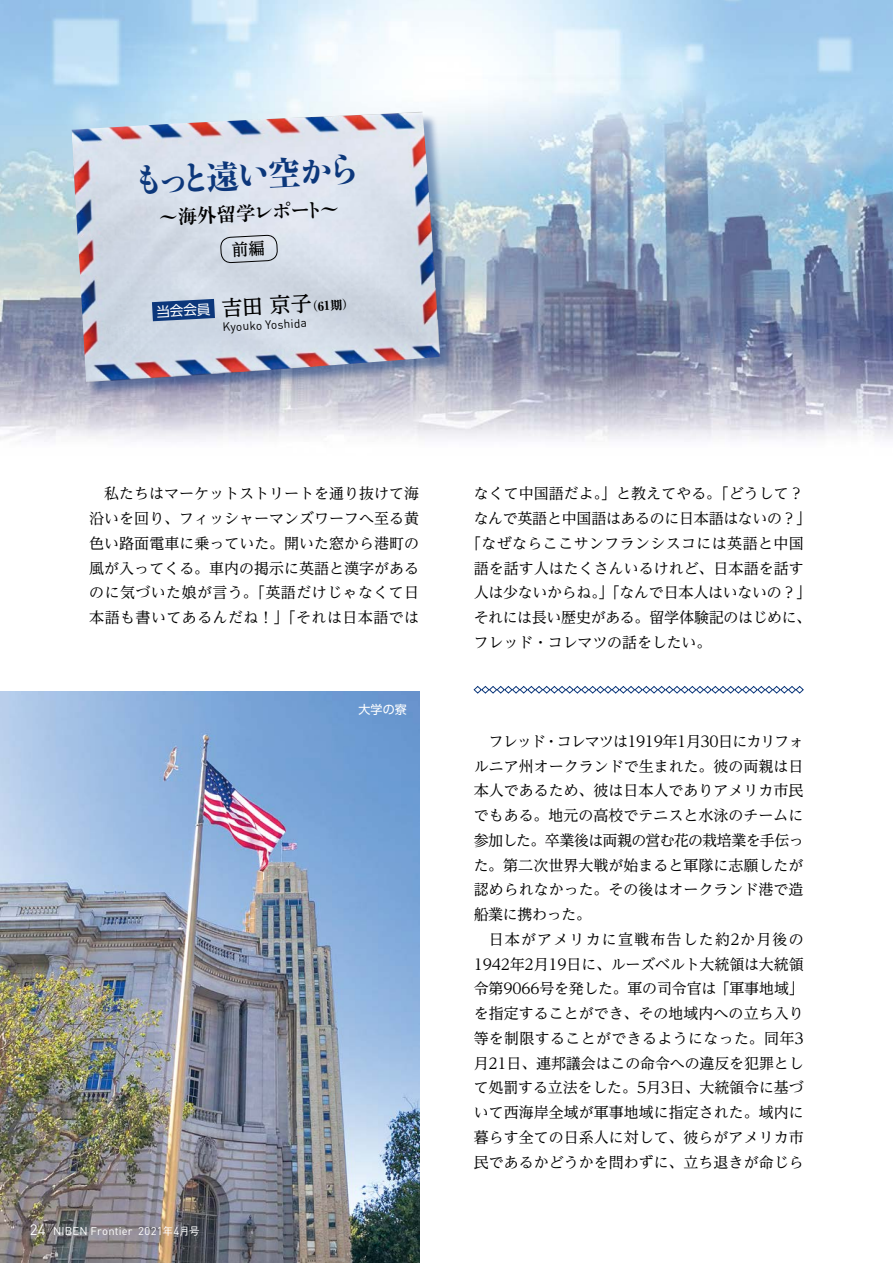
<style>
.page{position:relative;width:893px;height:1263px;background:#fff}
.page>*{position:absolute;margin:0;border:0;box-sizing:border-box;transform-origin:0 0}
.t1{font:33px "Ryumin Std Heavy KO";color:#0c377b}
.t2{font:500 21px "UD Reimin Pr 6 N";color:#000}
.t3{font:700 19.5px "Ryumin Pr 6";color:#000}
.t4{font:15px/24.8px "UD Reimin Pr 6 N";color:#000;text-align:justify}
.t5{font:15px "UD Reimin Pr 6 N";letter-spacing:-.02em;color:#000}
.t6{font:15px "UD Reimin Pr 6 N";letter-spacing:.025em;color:#000}
.t7{font:13.5px "UD Shin Go Pr 6 N";color:#fff}
.t8{font:12px "DIN";color:#000}
.t9{font:12px "UD Shin Go Pr 6 N";color:#fff}
.t10{font:11.25px "DIN";letter-spacing:.015em;color:#fff}
.s1{font-family:"Ryumin Pr 6";font-weight:800}
.s2{font-family:"Ryumin Std Bold KO";font-weight:400}
.s3{font-family:"Ryumin Pr 6";font-weight:800;font-size:12px}
.s4{font-family:"Ryumin Std Heavy KO";font-weight:400;font-size:12.3px}
.s5{font-size:15px}
.s6{font-family:"Gothic BBB Pro";font-weight:500;font-size:10.5px}
</style>
<div class="page">
<img style="left:0;top:0;width:893px;height:442px">
<img style="left:0;top:692px;width:420px;height:571px">
<svg style="left:473px;top:685px;width:331px;height:9px"></svg>
<div style="left:74px;top:114px;width:381px;height:283px;background:#0c377b;opacity:.44"></div>
<img style="left:72px;top:112px;width:369px;height:270px">
<svg style="left:152px;top:299px;width:63px;height:22px"></svg>
<svg style="left:220px;top:235px;width:58px;height:47px;background:#c9d0da"></svg>
<h1 class="t1" style="left:131px;top:158px;width:229px;rotate:-3deg">もっと<span class="s1">遠</span>い<span class="s1">空</span>から</h1>
<h3 class="t3" style="left:158px;top:202px;width:182px;rotate:-3deg">～海外留学<span class="s2">レポート</span>～</h3>
<p class="t7" style="left:156px;top:301px;width:56px;rotate:-3deg">当会会員</p>
<h2 class="t2" style="left:221px;top:291px;width:134px;rotate:-3deg">吉田 京子<span class="s3">（</span><span class="s4">61</span><span class="s3">期）</span></h2>
<p class="t8" style="left:222px;top:320px;width:86px;rotate:-3deg">Kyouko Yoshida</p>
<p class="t4" style="left:89px;top:481px;width:331px;text-indent:15px">私たちはマーケットストリートを通り抜けて海沿いを回り、フィッシャーマンズワーフへ至る黄色い路面電車に乗っていた。開いた窓から港町の風が入ってくる。車内の掲示に英語と漢字があるのに気づいた娘が言う。「英語だけじゃなくて日本語も書いてあるんだね！」「それは日本語では</p>
<p class="t4" style="left:474px;top:481px;width:332px">なくて中国語だよ。」と教えてやる。「どうして？</p>
<p class="t5" style="left:474px;top:506px;width:339px">なんで英語と中国語はあるのに日本語はないの？」</p>
<p class="t6" style="left:466px;top:531px;width:339px">「なぜならここサンフランシスコには英語と中国</p>
<p class="t4" style="left:474px;top:555px;width:331px">語を話す人はたくさんいるけれど、日本語を話す</p>
<p class="t5" style="left:474px;top:580px;width:339px">人は少ないからね。」「なんで日本人はいないの？」</p>
<p class="t5" style="left:474px;top:605px;width:339px">それには長い歴史がある。留学体験記のはじめに、</p>
<p class="t4" style="left:474px;top:629px;width:239px">フレッド・コレマツの話をしたい。</p>
<p class="t10" style="left:30px;top:1224px;width:172px"><span class="s5">24</span> NIBEN Frontier 2021<span class="s6">年</span>4<span class="s6">月号</span></p>
<p class="t9" style="left:358px;top:700px;width:50px">大学の寮</p>
<p class="t4" style="left:474px;top:728px;width:331px;text-indent:15px">フレッド・コレマツは1919年1月30日にカリフォルニア州オークランドで生まれた。彼の両親は日本人であるため、彼は日本人でありアメリカ市民でもある。地元の高校でテニスと水泳のチームに参加した。卒業後は両親の営む花の栽培業を手伝った。第二次世界大戦が始まると軍隊に志願したが認められなかった。その後はオークランド港で造船業に携わった。</p>
<p class="t4" style="left:474px;top:926px;width:332px;text-indent:15px">日本がアメリカに宣戦布告した約2か月後の1942年2月19日に、ルーズベルト大統領は大統領令第9066号を発した。軍の司令官は「軍事地域」を指定することができ、その地域内への立ち入り等を制限することができるようになった。同年3月21日、連邦議会はこの命令への違反を犯罪として処罰する立法をした。5月3日、大統領令に基づいて西海岸全域が軍事地域に指定された。域内に暮らす全ての日系人に対して、彼らがアメリカ市民であるかどうかを問わずに、立ち退きが命じら</p>
</div>
